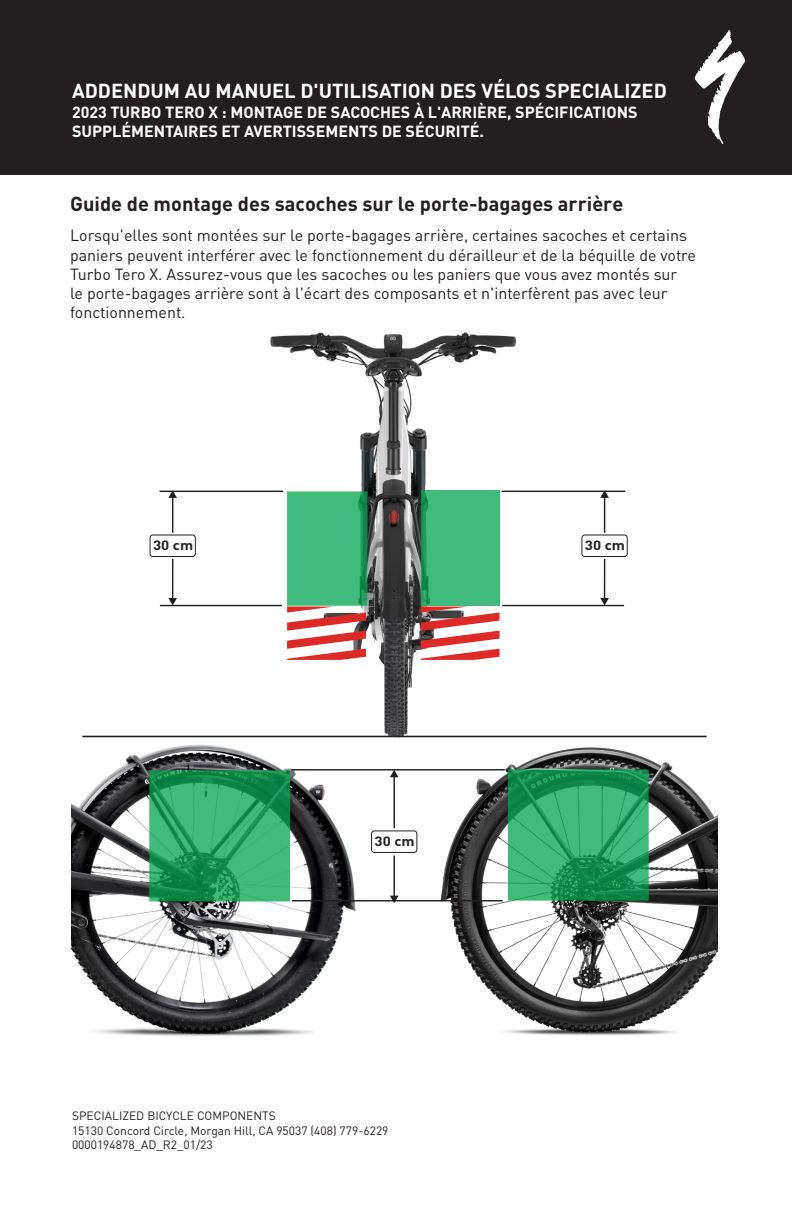
<style>
.page{position:relative;width:792px;height:1224px;background:#fff}
.page>*{position:absolute;margin:0;border:0;box-sizing:border-box;transform-origin:0 0}
.t1{font:700 20px "DIN Pro";color:#231f20}
.t2{font:700 20px "DIN Pro";color:#fff}
.t3{font:16px/19.2px "DIN Pro";color:#231f20}
.t4{font:700 16px/19.2px "DIN Pro";color:#fff}
.t5{font:700 13.4px "DIN Pro";color:#231f20;scale:1.13 1}
.t6{font:12px/14.2px "DIN Pro";color:#231f20}
</style>
<div class="page">
<div style="left:0;top:0;width:792px;height:174px;background:#231f20"></div>
<svg style="left:695px;top:30px;width:50px;height:114px"></svg>
<img style="left:71px;top:769px;width:329px;height:267px">
<img style="left:82px;top:332px;width:544px;height:437px">
<hr style="left:82px;top:736px;width:625px;height:1px;background:#231f20">
<svg style="left:287px;top:491px;width:80px;height:115px;background:#3db878"></svg>
<svg style="left:421px;top:491px;width:78px;height:115px;background:#3ab575"></svg>
<svg style="left:421px;top:607px;width:7px;height:53px"></svg>
<svg style="left:287px;top:607px;width:79px;height:53px"></svg>
<img style="left:428px;top:551px;width:289px;height:484px">
<svg style="left:508px;top:769px;width:141px;height:132px;background:#2aa565"></svg>
<svg style="left:149px;top:770px;width:141px;height:131px;background:#2aa465"></svg>
<div style="left:372px;top:831px;width:45px;height:21px;background:#fff;border-radius:3px"></div>
<div style="left:371px;top:831px;width:46px;height:22px;border:1px solid #231f20;border-radius:3px"></div>
<hr style="left:393px;top:855px;width:2px;height:42px;background:#231f20">
<svg style="left:390px;top:896px;width:9px;height:7px"></svg>
<hr style="left:393px;top:776px;width:2px;height:52px;background:#231f20">
<svg style="left:390px;top:771px;width:9px;height:6px"></svg>
<hr style="left:291px;top:769px;width:214px;height:2px;background:#231f20">
<hr style="left:292px;top:900px;width:211px;height:1px;background:#231f20">
<div style="left:582px;top:535px;width:45px;height:22px;background:#fff;border-radius:3px"></div>
<div style="left:582px;top:535px;width:46px;height:22px;border:1px solid #231f20;border-radius:3px"></div>
<hr style="left:604px;top:559px;width:1px;height:40px;background:#231f20">
<svg style="left:600px;top:598px;width:9px;height:7px"></svg>
<hr style="left:604px;top:497px;width:1px;height:36px;background:#231f20">
<svg style="left:600px;top:490px;width:9px;height:8px"></svg>
<hr style="left:502px;top:491px;width:123px;height:1px;background:#231f20">
<hr style="left:502px;top:605px;width:122px;height:1px;background:#231f20">
<div style="left:150px;top:535px;width:45px;height:22px;background:#fff;border-radius:3px"></div>
<div style="left:150px;top:535px;width:46px;height:22px;border:1px solid #231f20;border-radius:3px"></div>
<hr style="left:172px;top:559px;width:1px;height:40px;background:#231f20">
<svg style="left:168px;top:598px;width:9px;height:7px"></svg>
<hr style="left:172px;top:497px;width:1px;height:36px;background:#231f20">
<svg style="left:168px;top:490px;width:9px;height:8px"></svg>
<hr style="left:160px;top:491px;width:123px;height:1px;background:#231f20">
<hr style="left:160px;top:605px;width:122px;height:1px;background:#231f20">
<p class="t2" style="left:72px;top:74px;width:596px">ADDENDUM AU MANUEL D'UTILISATION DES VÉLOS SPECIALIZED</p>
<p class="t4" style="left:72px;top:100px;width:567px">2023 TURBO TERO X : MONTAGE DE SACOCHES À L'ARRIÈRE, SPÉCIFICATIONS<br>SUPPLÉMENTAIRES ET AVERTISSEMENTS DE SÉCURITÉ.</p>
<p class="t1" style="left:70px;top:187px;width:555px">Guide de montage des sacoches sur le porte-bagages arrière</p>
<p class="t3" style="left:70px;top:224px;width:627px">Lorsqu'elles sont montées sur le porte-bagages arrière, certaines sacoches et certains paniers peuvent interférer avec le fonctionnement du dérailleur et de la béquille de votre Turbo Tero X. Assurez-vous que les sacoches ou les paniers que vous avez montés sur<br>le porte-bagages arrière sont à l'écart des composants et n'interfèrent pas avec leur fonctionnement.</p>
<p class="t5" style="left:153px;top:534px;width:37px">30 cm</p>
<p class="t5" style="left:585px;top:534px;width:37px">30 cm</p>
<p class="t5" style="left:375px;top:830px;width:37px">30 cm</p>
<p class="t6" style="left:72px;top:1108px;width:318px">SPECIALIZED BICYCLE COMPONENTS<br>15130 Concord Circle, Morgan Hill, CA 95037 (408) 779-6229<br>0000194878_AD_R2_01/23</p>
</div>
